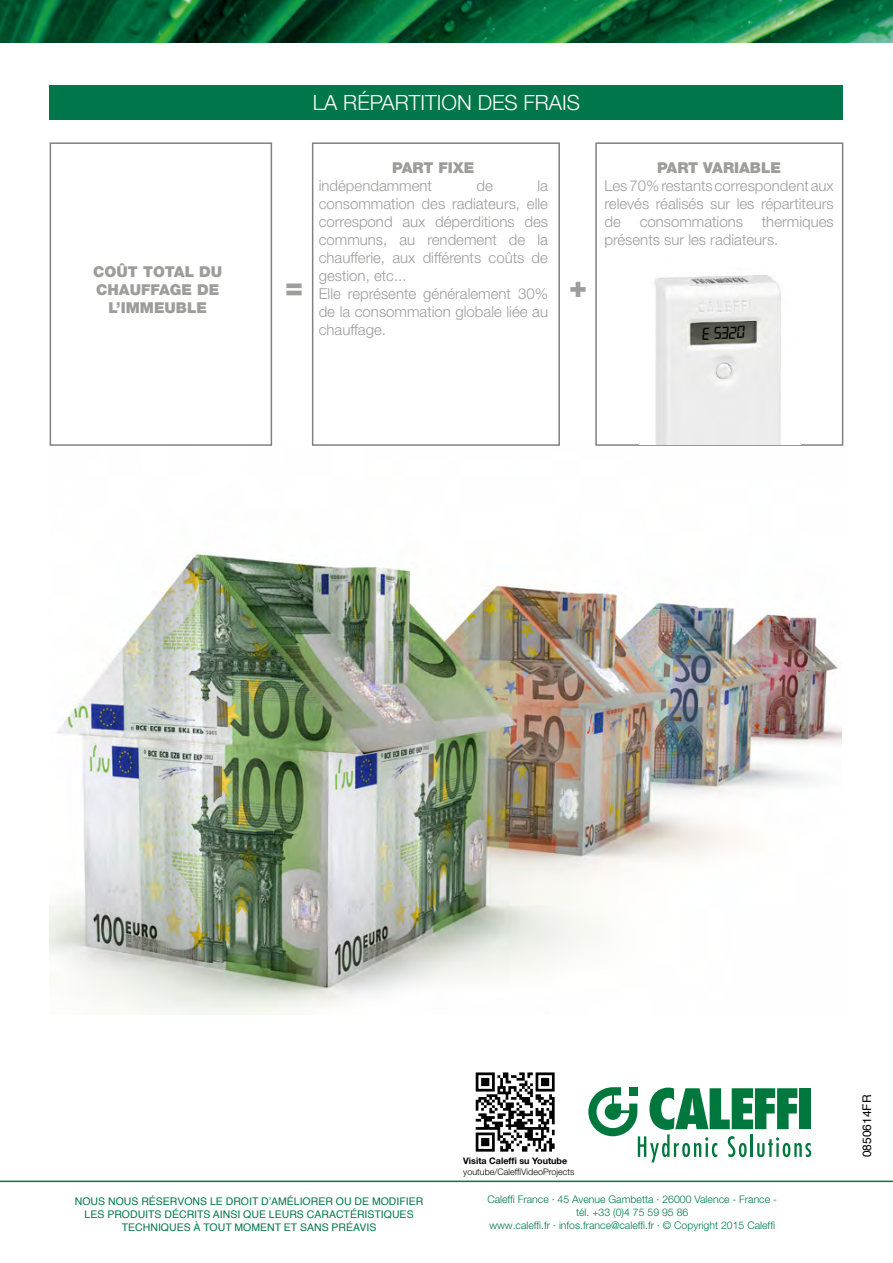
<style>
.page{position:relative;width:893px;height:1263px;background:#fff}
.page>*{position:absolute;margin:0;border:0;box-sizing:border-box;transform-origin:0 0}
.t1{font:900 30px "Helvetica Neue LT Std";color:#9d9d9c}
.t2{font:300 21px "Helvetica Neue LT Std";color:#fff}
.t3{font:18px "Quartz Bol D";color:#000}
.t4{font:300 15px/18px "Helvetica Neue LT Std";color:#9d9d9c}
.t5{font:900 15px/18px "Helvetica Neue LT Std";color:#9d9d9c;text-align:center}
.t6{font:12px "Helvetica";color:#000}
.t7{font:300 10.5px/13px "Helvetica Neue LT Std";color:#00774a;text-align:center}
.t8{font:10.5px "Helvetica";color:#00774a}
.t9{font:300 9px "Helvetica Neue LT Std";color:#000}
.t10{font:700 9px "Helvetica Neue LT Std";color:#000}
</style>
<div class="page">
<svg style="left:588px;top:1087px;width:223px;height:75px"></svg>
<hr style="left:0;top:1180px;width:893px;height:2px;background:#00774a">
<img style="left:475px;top:1072px;width:80px;height:80px">
<img style="left:50px;top:552px;width:792px;height:462px">
<div style="left:50px;top:85px;width:793px;height:34px;background:#00774a"></div>
<img style="left:654px;top:275px;width:127px;height:169px">
<img style="left:0;top:0;width:893px;height:43px">
<p class="t5" style="left:93px;top:263px;width:130px">COÛT TOTAL DU<br>CHAUFFAGE DE<br>L’IMMEUBLE</p>
<h2 class="t2" style="left:313px;top:89px;width:81px">LA RéPARTI</h2>
<h2 class="t2" style="left:425px;top:89px;width:156px">tion des frais</h2>
<p class="t5" style="left:392px;top:159px;width:82px">PART FIXE</p>
<p class="t4" style="left:319px;top:177px;width:115px">indépendamment</p>
<p class="t4" style="left:477px;top:177px;width:18px">de</p>
<p class="t4" style="left:319px;top:177px;width:231px;text-indent:219px">la consommation des radiateurs, elle correspond aux déperditions des communs, au rendement de la chaufferie, aux différents coûts de gestion, etc...<br>Elle représente généralement 30% de la consommation globale liée au chauffage.</p>
<h1 class="t1" style="left:285px;top:269px;width:19px">=</h1>
<h1 class="t1" style="left:569px;top:269px;width:19px">+</h1>
<p class="t5" style="left:657px;top:159px;width:88px">PART VARIABLE</p>
<p class="t4" style="left:604px;top:177px;width:231px;text-align:justify">Les 70% restants correspondent aux relevés réalisés sur les répartiteurs de</p>
<p class="t4" style="left:604px;top:213px;width:231px;text-indent:157px">thermiques présents sur les radiateurs.</p>
<p class="t4" style="left:640px;top:213px;width:105px">consommations</p>
<p class="t3" style="left:701px;top:324px;width:45px;rotate:-2deg">E 5320</p>
<p class="t8" style="left:75px;top:1194px;width:9px">NOUS</p>
<p class="t8" style="left:108px;top:1194px;width:9px">NOUS</p>
<p class="t8" style="left:141px;top:1194px;width:52px">RÉSE RVONS</p>
<p class="t8" style="left:210px;top:1194px;width:38px">LE DROIT</p>
<p class="t8" style="left:261px;top:1194px;width:141px">D’AMÉLIORER OU DE MODIFIE</p>
<p class="t8" style="left:416px;top:1194px;width:9px">R</p>
<p class="t8" style="left:85px;top:1207px;width:60px">LES PRODUITS</p>
<p class="t8" style="left:164px;top:1207px;width:36px">DÉCRITS</p>
<p class="t8" style="left:213px;top:1207px;width:13px">AINSI</p>
<p class="t8" style="left:243px;top:1207px;width:9px">QUE</p>
<p class="t8" style="left:269px;top:1207px;width:103px">LEU RS CARACTÉRISTIQUES</p>
<p class="t8" style="left:122px;top:1220px;width:8px">TECHNIQUES</p>
<p class="t8" style="left:194px;top:1220px;width:18px">À TOUT</p>
<p class="t8" style="left:235px;top:1220px;width:34px">MOMENT</p>
<p class="t8" style="left:284px;top:1220px;width:88px">ET SANS PRÉAVIS</p>
<p class="t10" style="left:463px;top:1155px;width:105px">Visita Caleffi su Youtube</p>
<p class="t9" style="left:463px;top:1166px;width:113px">youtube/CaleffiVideoProjects</p>
<p class="t7" style="left:487px;top:1192px;width:291px">Caleffi France · 45 Avenue Gambetta · 26000 Valence - France - tél. +33 (0)4 75 59 95 86<br>www.caleffi.fr · infos.france@caleffi.fr · © Copyright 2015 Caleffi</p>
<p class="t6" style="left:859px;top:1157px;width:63px;rotate:-90deg">0850614FR</p>
</div>
